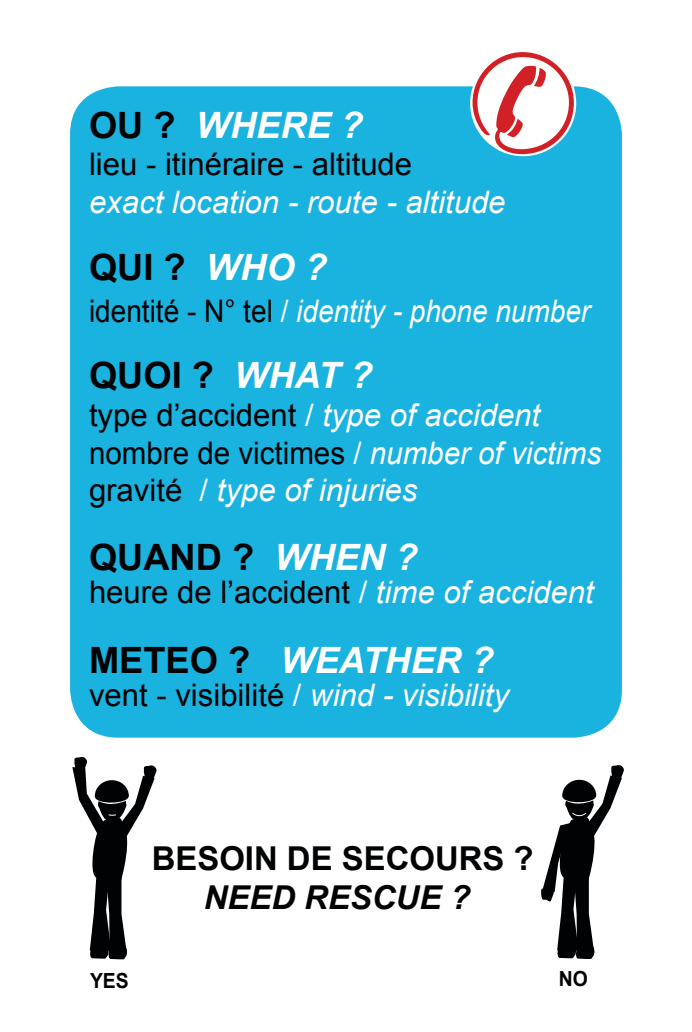
<style>
.page{position:relative;width:692px;height:1032px;background:#fff}
.page>*{position:absolute;margin:0;border:0;box-sizing:border-box;transform-origin:0 0}
.t1{font:700 36.4px "Arial";color:#010203}
.t2{font:italic 700 36.4px "Arial";color:#fff}
.t3{font:700 32.8px "Arial";color:#010203}
.t4{font:italic 700 32.8px "Arial";color:#010203}
.t5{font:italic 31.2px/37.2px "Arial";color:#fff}
.t6{font:31.2px "Arial";color:#010203}
.t7{font:italic 31.2px "Arial";color:#fff;scale:.9 1}
.t8{font:700 20.8px "Arial";color:#010203;scale:.93 1}
.s1{font-style:normal;color:#010203}
.s2{font-style:italic;color:#fff}
.s3{font-style:normal}
.s4{color:#fff}
</style>
<div class="page">
<div style="left:70px;top:86px;width:552px;height:652px;background:#1ab2df;border-radius:48px"></div>
<svg style="left:472px;top:52px;width:102px;height:102px"></svg>
<svg style="left:541px;top:765px;width:83px;height:194px"></svg>
<svg style="left:72px;top:757px;width:85px;height:202px"></svg>
<p class="t2" style="left:89px;top:102px;width:275px"><span class="s1">OU ?</span> WHERE ?</p>
<p class="t6" style="left:89px;top:143px;width:325px">lieu - itinéraire - altitude</p>
<p class="t5" style="left:89px;top:184px;width:418px">exact location - route - altitude</p>
<p class="t1" style="left:89px;top:243px;width:239px">QUI ? <span class="s2">WHO ?</span></p>
<p class="t7" style="left:89px;top:291px;width:558px"><span class="s1">identité - N° tel</span> <span class="s3">/</span> identity - phone number</p>
<p class="t1" style="left:89px;top:351px;width:285px">QUOI ? <span class="s2">WHAT ?</span></p>
<p class="t5" style="left:89px;top:397px;width:514px"><span class="s1">type d’accident</span> <span class="s3">/</span> type of accident <span class="s1">nombre de victimes</span> <span class="s3">/</span> number of victims <span class="s1">gravité</span> <span class="s3">/</span> type of injuries</p>
<p class="t1" style="left:89px;top:534px;width:330px">QUAND ? <span class="s2">WHEN ?</span></p>
<p class="t6" style="left:89px;top:572px;width:506px">heure de l’accident <span class="s4">/</span> <span class="s2">time of accident</span></p>
<p class="t2" style="left:89px;top:637px;width:406px"><span class="s1">METEO ?</span> WEATHER ?</p>
<p class="t6" style="left:89px;top:674px;width:421px">vent - visibilité <span class="s4">/</span> <span class="s2">wind - visibility</span></p>
<p class="t3" style="left:152px;top:837px;width:383px">BESOIN DE SECOURS ?</p>
<p class="t4" style="left:204px;top:876px;width:268px">NEED RESCUE ?</p>
<p class="t8" style="left:90px;top:967px;width:43px">YES</p>
<p class="t8" style="left:559px;top:964px;width:33px">NO</p>
</div>
